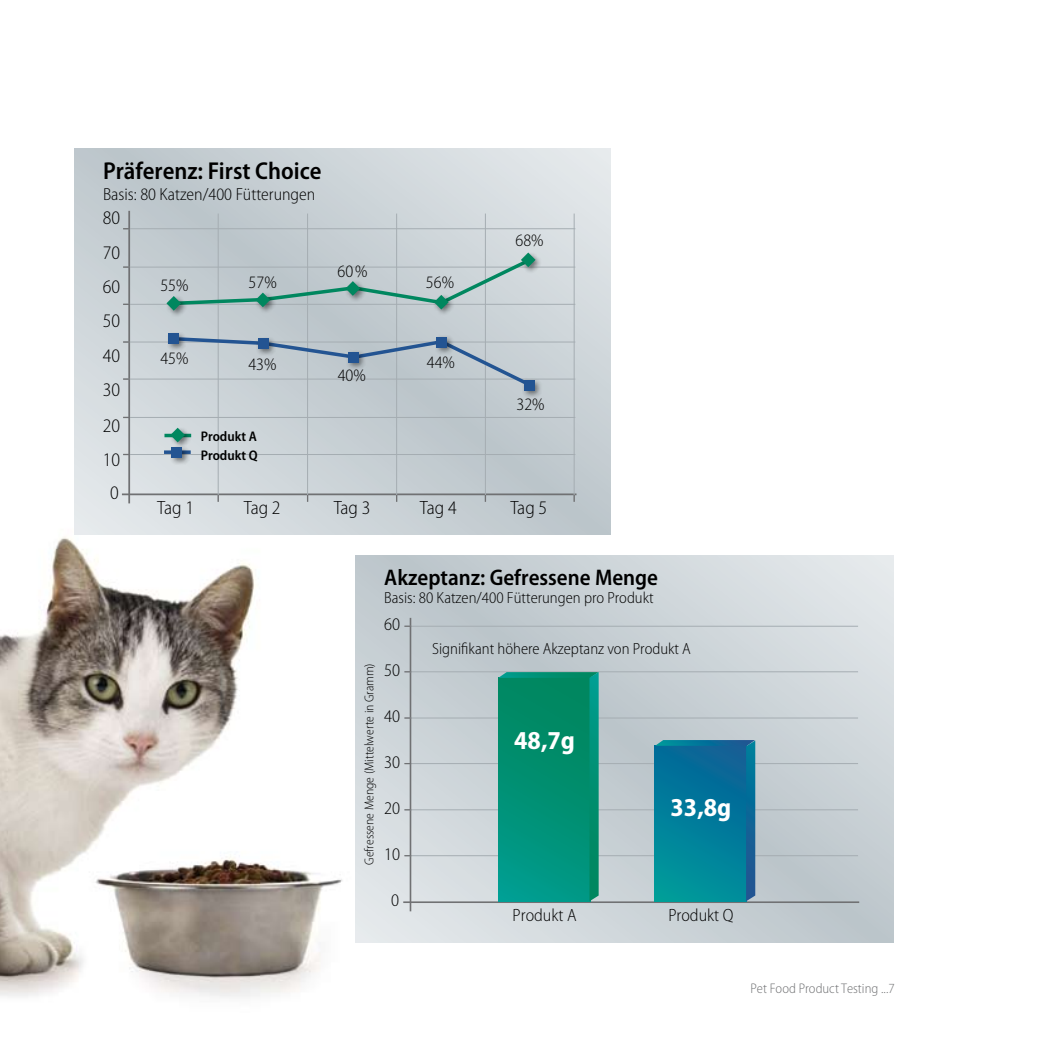
<style>
.page{position:relative;width:1042px;height:1042px;background:#fff}
.page>*{position:absolute;margin:0;border:0;box-sizing:border-box;transform-origin:0 0}
.t1{font:700 semi-condensed 25.9px "Myriad Pro";color:#fff}
.t2{font:600 semi-condensed 24.5px "Myriad Pro";color:#000}
.t3{font:600 semi-condensed 22.57px "Myriad Pro";color:#000}
.t4{font:300 semi-condensed 19.25px/34.3px "Myriad Pro";color:#000;text-align:justify}
.t5{font:300 semi-condensed 17.85px "Myriad Pro";color:#000}
.t6{font:300 semi-condensed 17.5px "Myriad Pro";color:#000}
.t7{font:300 semi-condensed 16.1px "Myriad Pro";color:#000}
.t8{font:300 semi-condensed 14px "Myriad Pro";color:#707173}
.t9{font:600 semi-condensed 14px/19.2px "Myriad Pro";color:#000}
.t10{font:300 semi-condensed 12.95px "Myriad Pro";color:#000}
</style>
<div class="page">
<img style="left:0;top:537px;width:422px;height:460px">
<svg style="left:74px;top:149px;width:536px;height:386px;background:#cbd3d7"></svg>
<hr style="left:128px;top:211px;width:2px;height:292px;background:#707173">
<hr style="left:122px;top:493px;width:454px;height:2px;background:#707173">
<hr style="left:123px;top:228px;width:452px;height:1px;background:#a5adb2">
<hr style="left:123px;top:267px;width:452px;height:1px;background:#a5adb2">
<svg style="left:123px;top:266px;width:7px;height:2px"></svg>
<hr style="left:123px;top:304px;width:452px;height:1px;background:#a5adb2">
<hr style="left:123px;top:342px;width:452px;height:1px;background:#a5adb2">
<svg style="left:123px;top:341px;width:7px;height:2px"></svg>
<hr style="left:123px;top:379px;width:452px;height:1px;background:#a5adb2">
<svg style="left:123px;top:378px;width:7px;height:2px"></svg>
<hr style="left:123px;top:417px;width:452px;height:1px;background:#a5adb2">
<hr style="left:123px;top:454px;width:452px;height:1px;background:#a5adb2">
<hr style="left:218px;top:214px;width:1px;height:288px;background:#a5adb2">
<hr style="left:307px;top:214px;width:1px;height:288px;background:#a5adb2">
<hr style="left:396px;top:214px;width:1px;height:288px;background:#a5adb2">
<hr style="left:485px;top:214px;width:1px;height:288px;background:#a5adb2">
<hr style="left:574px;top:214px;width:1px;height:288px;background:#a5adb2">
<svg style="left:573px;top:495px;width:2px;height:7px"></svg>
<div style="left:163px;top:293px;width:25px;height:25px;background:#000;opacity:.5"></div>
<div style="left:252px;top:290px;width:25px;height:24px;background:#bec7cd"></div>
<div style="left:431px;top:292px;width:24px;height:24px;background:#000;opacity:.5"></div>
<div style="left:518px;top:249px;width:24px;height:25px;background:#000;opacity:.5"></div>
<svg style="left:166px;top:252px;width:369px;height:59px;background:#b3c5c6"></svg>
<svg style="left:169px;top:335px;width:366px;height:55px;background:#b9c4cc"></svg>
<div style="left:166px;top:330px;width:21px;height:22px;background:#000;opacity:.5"></div>
<div style="left:169px;top:333px;width:10px;height:11px;background:#235492"></div>
<div style="left:255px;top:335px;width:21px;height:22px;background:#000;opacity:.5"></div>
<div style="left:258px;top:338px;width:10px;height:11px;background:#235492"></div>
<div style="left:345px;top:349px;width:21px;height:21px;background:#000;opacity:.5"></div>
<div style="left:348px;top:352px;width:10px;height:10px;background:#235492"></div>
<div style="left:433px;top:334px;width:22px;height:21px;background:#000;opacity:.5"></div>
<div style="left:436px;top:337px;width:11px;height:10px;background:#235492"></div>
<div style="left:521px;top:378px;width:21px;height:21px;background:#000;opacity:.5"></div>
<div style="left:524px;top:381px;width:10px;height:10px;background:#235492"></div>
<hr style="left:164px;top:434px;width:27px;height:3px;background:#00875f">
<div style="left:167px;top:425px;width:25px;height:24px;background:#000;opacity:.5"></div>
<svg style="left:170px;top:428px;width:15px;height:14px"></svg>
<svg style="left:164px;top:450px;width:27px;height:4px"></svg>
<div style="left:169px;top:444px;width:21px;height:22px;background:#000;opacity:.5"></div>
<div style="left:172px;top:447px;width:10px;height:11px;background:#235492"></div>
<svg style="left:356px;top:556px;width:537px;height:387px;background:#cbd3d7"></svg>
<hr style="left:410px;top:618px;width:1px;height:293px;background:#707173">
<hr style="left:403px;top:901px;width:456px;height:2px;background:#707173">
<hr style="left:404px;top:718px;width:454px;height:1px;background:#a5adb2">
<hr style="left:404px;top:809px;width:454px;height:1px;background:#a5adb2">
<hr style="left:404px;top:855px;width:454px;height:1px;background:#a5adb2">
<hr style="left:404px;top:626px;width:454px;height:1px;background:#a5adb2">
<hr style="left:404px;top:763px;width:454px;height:1px;background:#a5adb2">
<hr style="left:404px;top:671px;width:454px;height:1px;background:#a5adb2">
<svg style="left:404px;top:625px;width:7px;height:2px"></svg>
<svg style="left:498px;top:672px;width:101px;height:229px;background:#019073"></svg>
<svg style="left:655px;top:740px;width:100px;height:161px;background:#037a99"></svg>
<h2 class="t2" style="left:103px;top:158px;width:220px">Präferenz: First Choice</h2>
<p class="t6" style="left:103px;top:185px;width:214px">Basis: 80 Katzen/400 Fütterungen</p>
<p class="t4" style="left:103px;top:201px;width:19px">80<br>70<br>60<br>50<br>40<br>30</p>
<p class="t4" style="left:103px;top:408px;width:19px;line-height:34.8px">20<br>10</p>
<p class="t4" style="left:110px;top:475px;width:10px">0</p>
<p class="t6" style="left:160px;top:276px;width:30px">55%</p>
<p class="t6" style="left:249px;top:273px;width:30px">57%</p>
<p class="t6" style="left:160px;top:349px;width:30px">45%</p>
<p class="t6" style="left:248px;top:354px;width:30px">43%</p>
<p class="t9" style="left:201px;top:427px;width:58px">Produkt A<br>Produkt Q</p>
<p class="t6" style="left:337px;top:262px;width:31px">60%</p>
<p class="t6" style="left:338px;top:366px;width:30px">40%</p>
<p class="t6" style="left:426px;top:273px;width:30px">56%</p>
<p class="t6" style="left:427px;top:353px;width:30px">44%</p>
<p class="t6" style="left:515px;top:231px;width:30px">68%</p>
<p class="t6" style="left:516px;top:394px;width:30px">32%</p>
<p class="t4" style="left:157px;top:491px;width:38px">Tag 1</p>
<p class="t4" style="left:244px;top:491px;width:38px">Tag 2</p>
<p class="t4" style="left:334px;top:491px;width:38px">Tag 3</p>
<p class="t4" style="left:420px;top:491px;width:38px">Tag 4</p>
<p class="t4" style="left:510px;top:491px;width:38px">Tag 5</p>
<p class="t10" style="left:362px;top:864px;width:203px;rotate:-90deg">Gefressene Menge (Mittelwerte in Gramm)</p>
<h3 class="t3" style="left:384px;top:565px;width:275px">Akzeptanz: Gefressene Menge</h3>
<p class="t7" style="left:384px;top:589px;width:271px">Basis: 80 Katzen/400 Fütterungen pro Produkt</p>
<p class="t5" style="left:384px;top:614px;width:17px">60</p>
<p class="t5" style="left:384px;top:660px;width:17px">50</p>
<p class="t5" style="left:384px;top:706px;width:17px">40</p>
<p class="t5" style="left:384px;top:752px;width:17px">30</p>
<p class="t5" style="left:384px;top:798px;width:17px">20</p>
<p class="t5" style="left:384px;top:844px;width:17px">10</p>
<p class="t5" style="left:391px;top:890px;width:9px">0</p>
<p class="t7" style="left:432px;top:640px;width:260px">Signifikant höhere Akzeptanz von Produkt A</p>
<h1 class="t1" style="left:514px;top:726px;width:62px">48,7g</h1>
<p class="t5" style="left:513px;top:905px;width:65px">Produkt A</p>
<h1 class="t1" style="left:670px;top:793px;width:62px">33,8g</h1>
<p class="t5" style="left:668px;top:905px;width:67px">Produkt Q</p>
<p class="t8" style="left:750px;top:980px;width:146px">Pet Food Product Testing ...7</p>
</div>
